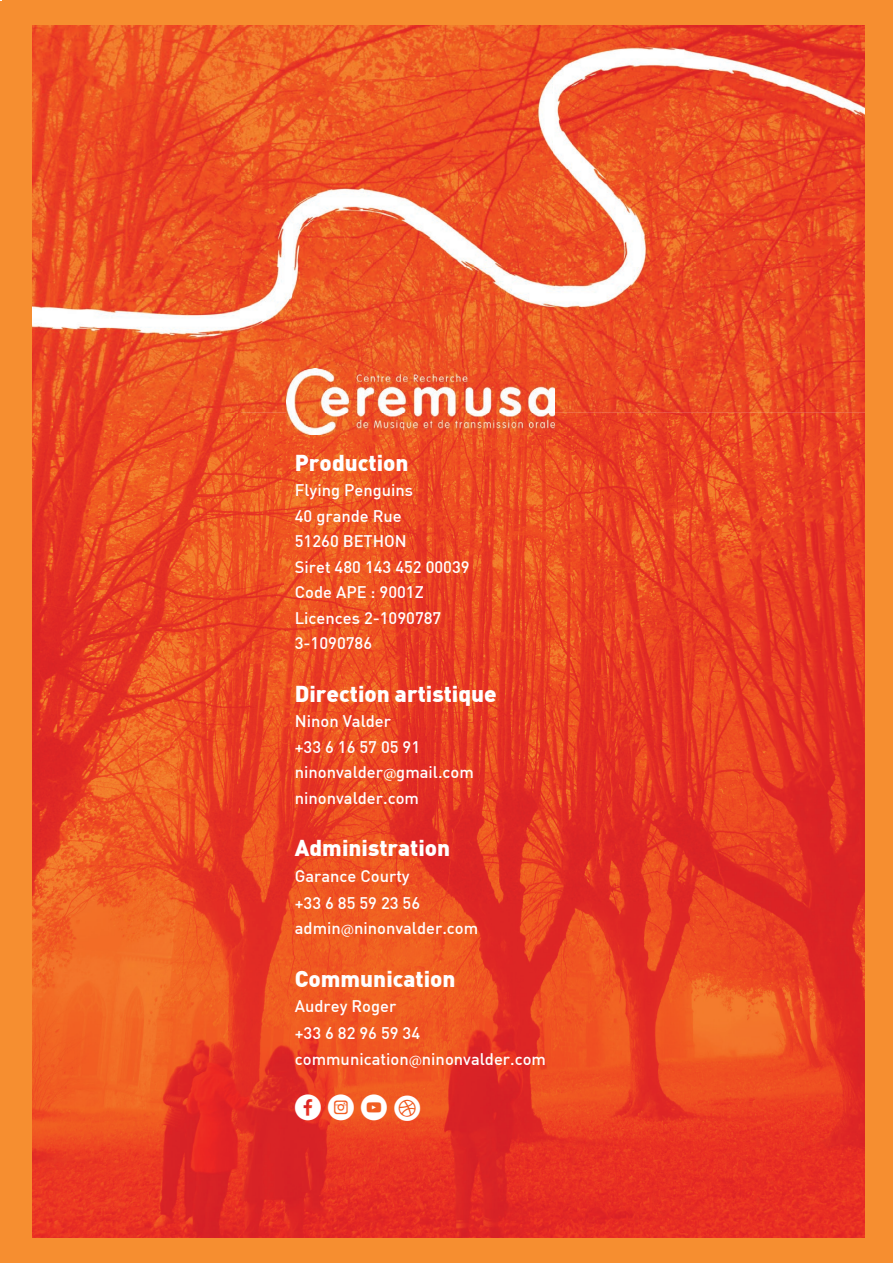
<style>
.page{position:relative;width:893px;height:1263px;background:#fff}
.page>*{position:absolute;margin:0;border:0;box-sizing:border-box;transform-origin:0 0}
.t1{font:27px "Smartphone Pro";color:#fff}
.t2{font:900 22.5px "DIN";color:#fff}
.t3{font:500 16.5px/25.5px "DIN";color:#fff}
.s1{font-family:"Crimson Text";font-weight:400}
</style>
<div class="page">
<img style="left:31px;top:413px;width:834px;height:825px">
<div style="left:2px;top:0;width:891px;height:25px;background:#f68e30"></div>
<div style="left:2px;top:1238px;width:891px;height:25px;background:#f68e30"></div>
<img style="left:286px;top:413px;width:269px;height:21px">
<img style="left:31px;top:25px;width:834px;height:388px">
<div style="left:865px;top:0;width:28px;height:1261px;background:#f68e30"></div>
<div style="left:0;top:1px;width:31px;height:1262px;background:#f68e30"></div>
<h2 class="t2" style="left:295px;top:447px;width:115px">Production</h2>
<p class="t3" style="left:295px;top:477px;width:176px">Flying Penguins<br>40 grande Rue<br>51260 BETHON<br>Siret 480 143 452 00039<br>Code APE : 9001Z<br>Licences 2-1090787<br>3-1090786</p>
<h2 class="t2" style="left:295px;top:678px;width:203px">Direction artistique</h2>
<p class="t3" style="left:295px;top:708px;width:181px">Ninon Valder<br>+33 6 16 57 05 91 ninonvalder<span class="s1">@</span>gmail.com ninonvalder.com</p>
<h2 class="t2" style="left:295px;top:833px;width:157px">Administration</h2>
<p class="t3" style="left:295px;top:862px;width:127px;line-height:27px">Garance Courty +33 6 85 59 23 56</p>
<p class="t3" style="left:295px;top:915px;width:185px">admin<span class="s1">@</span>ninonvalder.com</p>
<h2 class="t2" style="left:295px;top:963px;width:162px">Communication</h2>
<p class="t3" style="left:295px;top:992px;width:127px;line-height:27px">Audrey Roger +33 6 82 96 59 34</p>
<p class="t3" style="left:295px;top:1045px;width:253px">communication<span class="s1">@</span>ninonvalder.com</p>
<h1 class="t1" style="left:295px;top:1093px;width:127px">f l y h</h1>
</div>
